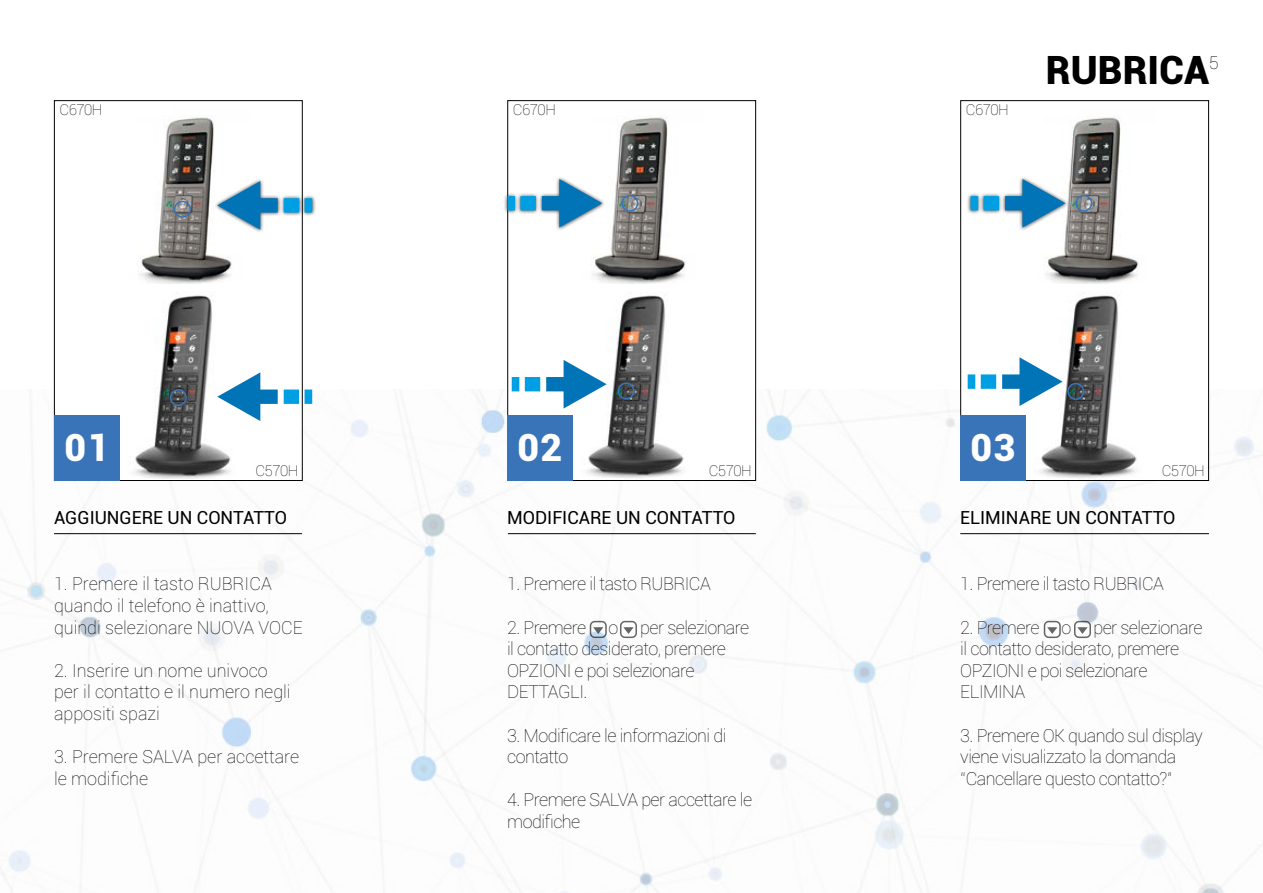
<style>
.page{position:relative;width:1263px;height:893px;background:#fff}
.page>*{position:absolute;margin:0;border:0;box-sizing:border-box;transform-origin:0 0}
.t1{font:900 39px "Roboto";color:#000}
.t2{font:900 37.5px "Roboto";color:#fff}
.t3{font:100 18px/21.6px "Roboto";letter-spacing:-.03em;color:#000}
.t4{font:100 18px/21.6px "Roboto";color:#000}
.t5{font:18px "Roboto";color:#000}
.t6{font:100 15px "Roboto";letter-spacing:-.03em;color:#000}
</style>
<div class="page">
<img style="left:2px;top:389px;width:1261px;height:504px">
<hr style="left:54px;top:533px;width:248px;height:1px;background:#000">
<hr style="left:508px;top:533px;width:248px;height:1px;background:#000">
<hr style="left:960px;top:533px;width:249px;height:1px;background:#000">
<div style="left:508px;top:101px;width:248px;height:379px;background:#fff"></div>
<img style="left:592px;top:117px;width:94px;height:166px">
<div style="left:507px;top:100px;width:249px;height:381px;border:1px solid #000"></div>
<div style="left:503px;top:176px;width:103px;height:56px;background:#000;opacity:.75"></div>
<svg style="left:507px;top:196px;width:29px;height:14px"></svg>
<svg style="left:542px;top:179px;width:60px;height:49px"></svg>
<img style="left:586px;top:293px;width:99px;height:185px">
<div style="left:621px;top:195px;width:17px;height:17px;border:2px solid #3974b9;border-radius:50%"></div>
<div style="left:618px;top:382px;width:17px;height:17px;border:2px solid #3974b9;border-radius:50%"></div>
<svg style="left:512px;top:377px;width:28px;height:14px"></svg>
<svg style="left:546px;top:360px;width:61px;height:49px"></svg>
<div style="left:961px;top:101px;width:247px;height:379px;background:#fff"></div>
<img style="left:1045px;top:117px;width:94px;height:166px">
<div style="left:960px;top:100px;width:249px;height:381px;border:1px solid #000"></div>
<div style="left:967px;top:176px;width:102px;height:56px;background:#000;opacity:.75"></div>
<svg style="left:970px;top:196px;width:29px;height:14px"></svg>
<svg style="left:1005px;top:179px;width:60px;height:49px"></svg>
<img style="left:1039px;top:293px;width:99px;height:185px">
<div style="left:1075px;top:195px;width:17px;height:17px;border:2px solid #3974b9;border-radius:50%"></div>
<div style="left:1067px;top:383px;width:17px;height:17px;border:2px solid #3974b9;border-radius:50%"></div>
<svg style="left:968px;top:374px;width:28px;height:15px"></svg>
<svg style="left:1002px;top:357px;width:60px;height:49px"></svg>
<div style="left:54px;top:101px;width:248px;height:379px;background:#fff"></div>
<img style="left:139px;top:117px;width:93px;height:166px">
<div style="left:54px;top:100px;width:249px;height:381px;border:1px solid #000"></div>
<div style="left:213px;top:178px;width:103px;height:55px;background:#000;opacity:.75"></div>
<svg style="left:284px;top:198px;width:28px;height:15px"></svg>
<svg style="left:217px;top:181px;width:61px;height:49px"></svg>
<div style="left:54px;top:415px;width:65px;height:65px;background:#3974b9"></div>
<div style="left:960px;top:415px;width:65px;height:65px;background:#3974b9"></div>
<div style="left:507px;top:415px;width:65px;height:65px;background:#3974b9"></div>
<img style="left:133px;top:293px;width:98px;height:185px">
<div style="left:174px;top:201px;width:17px;height:17px;border:2px solid #3974b9;border-radius:50%"></div>
<div style="left:170px;top:389px;width:17px;height:17px;border:2px solid #3974b9;border-radius:50%"></div>
<svg style="left:284px;top:389px;width:28px;height:15px"></svg>
<svg style="left:217px;top:372px;width:61px;height:49px"></svg>
<svg style="left:623px;top:627px;width:11px;height:7px"></svg>
<div style="left:620px;top:621px;width:17px;height:17px;border:2px solid #000;border-radius:4px"></div>
<svg style="left:593px;top:627px;width:10px;height:7px"></svg>
<div style="left:590px;top:621px;width:17px;height:17px;border:2px solid #000;border-radius:4px"></div>
<svg style="left:1077px;top:627px;width:10px;height:7px"></svg>
<div style="left:1074px;top:621px;width:17px;height:17px;border:2px solid #000;border-radius:4px"></div>
<svg style="left:1047px;top:627px;width:10px;height:7px"></svg>
<div style="left:1044px;top:621px;width:17px;height:17px;border:2px solid #000;border-radius:4px"></div>
<p class="t6" style="left:59px;top:99px;width:45px">C670H</p>
<p class="t6" style="left:513px;top:99px;width:45px">C670H</p>
<p class="t6" style="left:966px;top:99px;width:45px">C670H</p>
<h1 class="t1" style="left:1046px;top:42px;width:165px">RUBRICA</h1>
<p class="t3" style="left:1209px;top:51px;width:11px">5</p>
<h2 class="t2" style="left:65px;top:421px;width:46px">01</h2>
<h2 class="t2" style="left:518px;top:421px;width:46px">02</h2>
<h2 class="t2" style="left:970px;top:421px;width:46px">03</h2>
<p class="t6" style="left:255px;top:461px;width:45px">C570H</p>
<p class="t6" style="left:709px;top:461px;width:45px">C570H</p>
<p class="t6" style="left:1162px;top:461px;width:45px">C570H</p>
<p class="t5" style="left:54px;top:505px;width:235px">AGGIUNGERE UN CONTATTO</p>
<p class="t4" style="left:54px;top:573px;width:250px">1. Premere il tasto RUBRICA quando il telefono è inattivo, quindi selezionare NUOVA VOCE</p>
<p class="t4" style="left:54px;top:659px;width:238px">2. Inserire un nome univoco per il contatto e il numero negli appositi spazi</p>
<p class="t4" style="left:54px;top:745px;width:247px">3. Premere SALVA per accettare le modifiche</p>
<p class="t5" style="left:507px;top:505px;width:230px">MODIFICARE UN CONTATTO</p>
<p class="t3" style="left:507px;top:573px;width:205px">1. Premere il tasto RUBRICA</p>
<p class="t3" style="left:507px;top:616px;width:244px">2. Premere o per selezionare il contatto desiderato, premere<br>OPZIONI e poi selezionare<br>DETTAGLI.</p>
<p class="t3" style="left:507px;top:724px;width:221px">3. Modificare le informazioni di contatto</p>
<p class="t3" style="left:507px;top:789px;width:246px">4. Premere SALVA per accettare le modifiche</p>
<p class="t5" style="left:960px;top:505px;width:217px">ELIMINARE UN CONTATTO</p>
<p class="t3" style="left:960px;top:573px;width:205px">1. Premere il tasto RUBRICA</p>
<p class="t3" style="left:960px;top:616px;width:244px">2. Premere o per selezionare il contatto desiderato, premere<br>OPZIONI e poi selezionare<br>ELIMINA</p>
<p class="t3" style="left:960px;top:724px;width:244px">3. Premere OK quando sul display viene visualizzato la domanda “Cancellare questo contatto?”</p>
</div>
